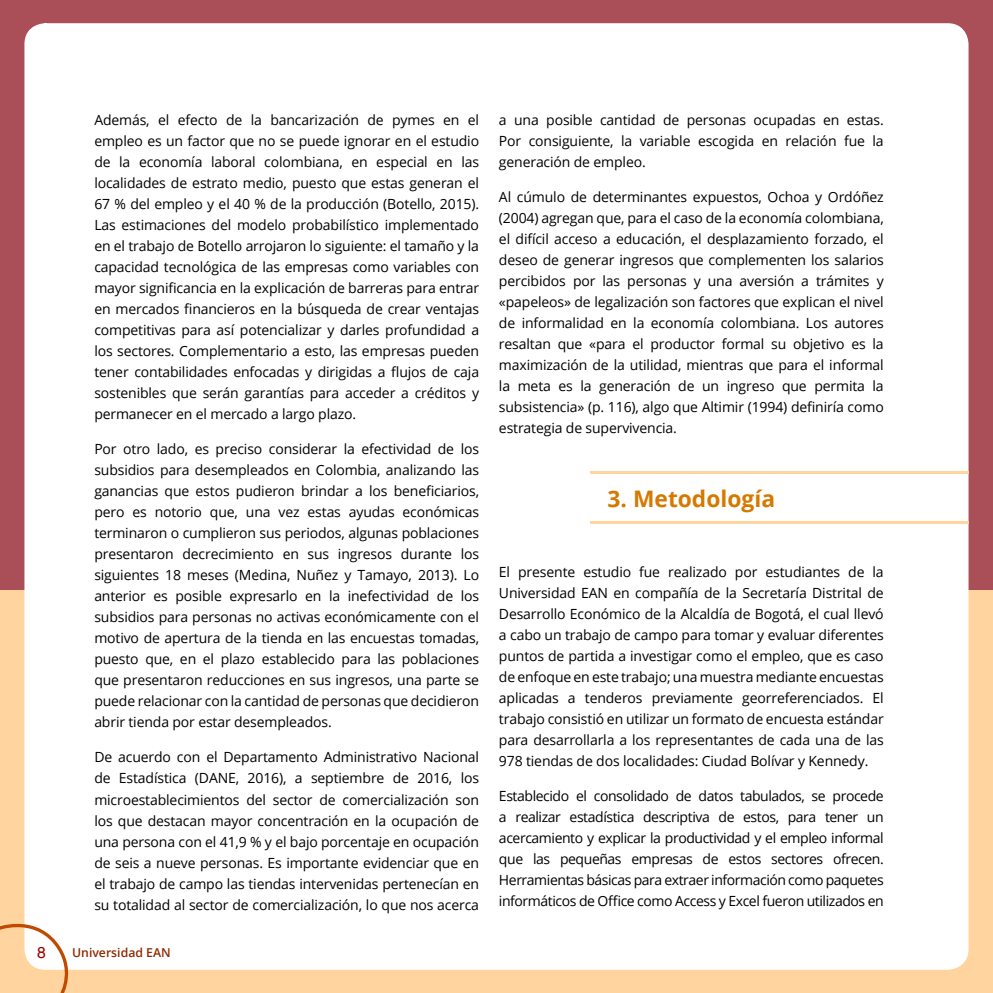
<style>
.page{position:relative;width:993px;height:993px;background:#fff}
.page>*{position:absolute;margin:0;border:0;box-sizing:border-box;transform-origin:0 0}
.t1{font:700 22.75px "Open Sans";color:#d57900}
.t2{font:15.75px "Helvetica";color:#990100}
.t3{font:14px/21px "Open Sans";letter-spacing:-.01em;color:#000;text-align:justify}
.t4{font:600 12.25px "Open Sans";color:#8c2c01}
</style>
<div class="page">
<div style="left:0;top:0;width:992px;height:991px;background:#aa4f57"></div>
<div style="left:0;top:590px;width:992px;height:402px;background:#ffd49f"></div>
<div style="left:26px;top:25px;width:940px;height:942px;background:#fff;border-radius:19px"></div>
<div style="left:24px;top:23px;width:944px;height:946px;border:4px solid #fff;border-radius:19px"></div>
<svg style="left:0;top:914px;width:80px;height:78px"></svg>
<hr style="left:590px;top:521px;width:378px;height:2px;background:#ffd49f">
<hr style="left:590px;top:471px;width:378px;height:3px;background:#ffd49f">
<p class="t3" style="left:94px;top:109px;width:386px">Además, el efecto de la bancarización de pymes en el empleo es un factor que no se puede ignorar en el estudio de la economía laboral colombiana, en especial en las localidades de estrato medio, puesto que estas generan el 67 % del empleo y el 40 % de la producción (Botello, 2015).<br>Las estimaciones del modelo probabilístico implementado en el trabajo de Botello arrojaron lo siguiente: el tamaño y la capacidad tecnológica de las empresas como variables con mayor significancia en la explicación de barreras para entrar en mercados financieros en la búsqueda de crear ventajas competitivas para así potencializar y darles profundidad a los sectores. Complementario a esto, las empresas pueden tener contabilidades enfocadas y dirigidas a flujos de caja sostenibles que serán garantías para acceder a créditos y permanecer en el mercado a largo plazo.</p>
<p class="t3" style="left:94px;top:438px;width:386px">Por otro lado, es preciso considerar la efectividad de los subsidios para desempleados en Colombia, analizando las ganancias que estos pudieron brindar a los beneficiarios, pero es notorio que, una vez estas ayudas económicas terminaron o cumplieron sus periodos, algunas poblaciones presentaron decrecimiento en sus ingresos durante los siguientes 18 meses (Medina, Nuñez y Tamayo, 2013). Lo anterior es posible expresarlo en la inefectividad de los subsidios para personas no activas económicamente con el motivo de apertura de la tienda en las encuestas tomadas, puesto que, en el plazo establecido para las poblaciones que presentaron reducciones en sus ingresos, una parte se puede relacionar con la cantidad de personas que decidieron abrir tienda por estar desempleados.</p>
<p class="t3" style="left:94px;top:746px;width:386px">De acuerdo con el Departamento Administrativo Nacional de Estadística (DANE, 2016), a septiembre de 2016, los microestablecimientos del sector de comercialización son los que destacan mayor concentración en la ocupación de una persona con el 41,9 % y el bajo porcentaje en ocupación de seis a nueve personas. Es importante evidenciar que en el trabajo de campo las tiendas intervenidas pertenecían en su totalidad al sector de comercialización, lo que nos acerca</p>
<p class="t2" style="left:37px;top:940px;width:10px">8</p>
<p class="t4" style="left:72px;top:943px;width:100px">Universidad EAN</p>
<p class="t3" style="left:499px;top:109px;width:386px">a una posible cantidad de personas ocupadas en estas.<br>Por consiguiente, la variable escogida en relación fue la generación de empleo.</p>
<p class="t3" style="left:499px;top:186px;width:386px">Al cúmulo de determinantes expuestos, Ochoa y Ordóñez (2004) agregan que, para el caso de la economía colombiana, el difícil acceso a educación, el desplazamiento forzado, el deseo de generar ingresos que complementen los salarios percibidos por las personas y una aversión a trámites y «papeleos» de legalización son factores que explican el nivel de informalidad en la economía colombiana. Los autores resaltan que «para el productor formal su objetivo es la maximización de la utilidad, mientras que para el informal la meta es la generación de un ingreso que permita la subsistencia» (p. 116), algo que Altimir (1994) definiría como estrategia de supervivencia.</p>
<h1 class="t1" style="left:607px;top:482px;width:169px">3. Metodología</h1>
<p class="t3" style="left:499px;top:560px;width:386px">El presente estudio fue realizado por estudiantes de la Universidad EAN en compañía de la Secretaría Distrital de Desarrollo Económico de la Alcaldía de Bogotá, el cual llevó a cabo un trabajo de campo para tomar y evaluar diferentes puntos de partida a investigar como el empleo, que es caso de enfoque en este trabajo; una muestra mediante encuestas aplicadas a tenderos previamente georreferenciados. El trabajo consistió en utilizar un formato de encuesta estándar para desarrollarla a los representantes de cada una de las 978 tiendas de dos localidades: Ciudad Bolívar y Kennedy.</p>
<p class="t3" style="left:499px;top:784px;width:386px">Establecido el consolidado de datos tabulados, se procede a realizar estadística descriptiva de estos, para tener un acercamiento y explicar la productividad y el empleo informal que las pequeñas empresas de estos sectores ofrecen.<br>Herramientas básicas para extraer información como paquetes informáticos de Office como Access y Excel fueron utilizados en</p>
</div>
